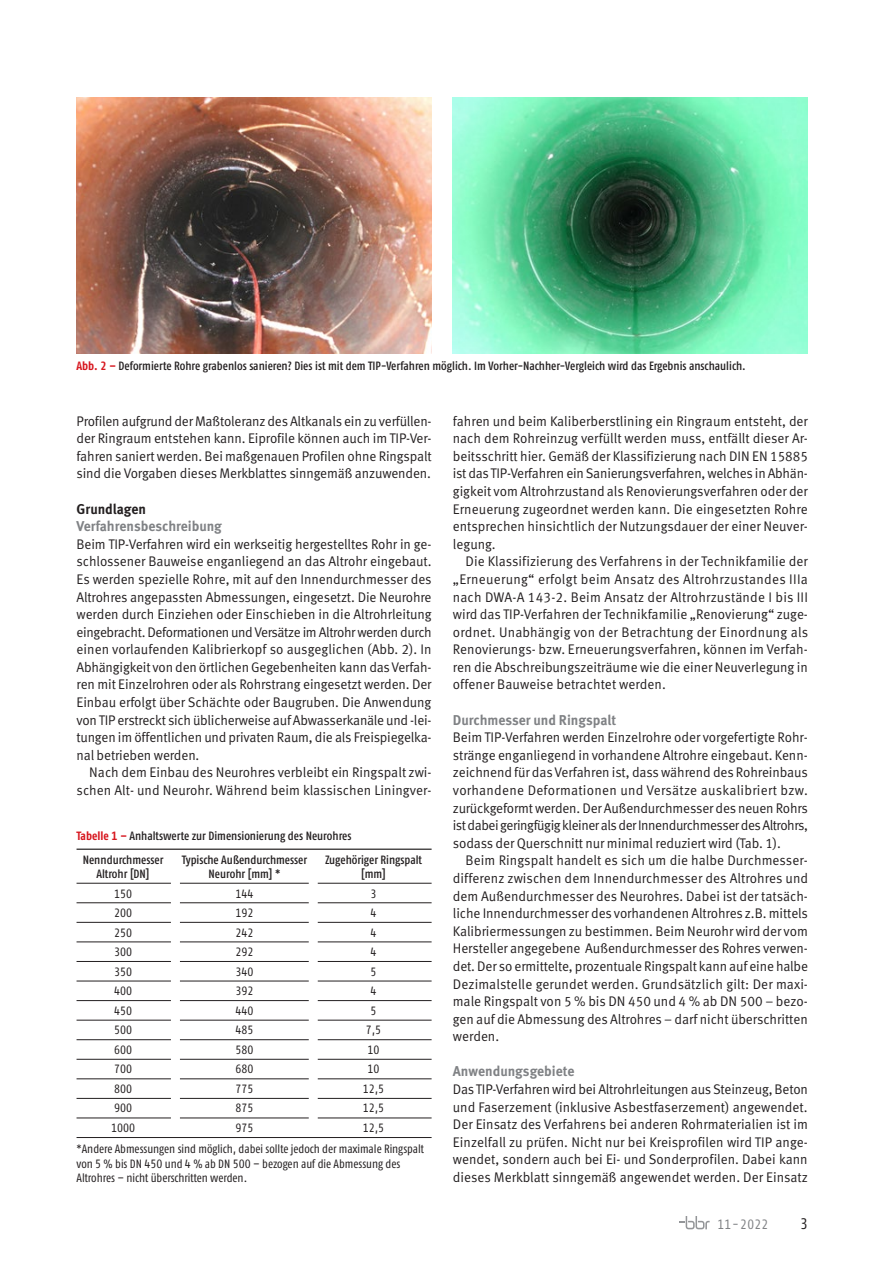
<style>
.page{position:relative;width:893px;height:1263px;background:#fff}
.page>*{position:absolute;margin:0;border:0;box-sizing:border-box;transform-origin:0 0}
.t1{font:condensed 15.3px "Fago OT";color:#231f20}
.t2{font:700 14.25px "Meta OT";color:#808285;scale:.96 1}
.t3{font:700 14.25px "Meta OT";color:#231f20;scale:.96 1}
.t4{font:13.95px/17.5px "Meta OT Norm";letter-spacing:-.005em;color:#231f20;text-align:justify;scale:.96 1}
.t5{font:condensed 13.5px "Fago OT";letter-spacing:.03em;color:#808285}
.t6{font:500 condensed 12px "Fago OT";color:#231f20}
.t7{font:condensed 12px/14.4px "Fago OT";color:#231f20}
.s1{font-weight:700;color:#d7171f}
</style>
<div class="page">
<svg style="left:679px;top:1216px;width:31px;height:13px"></svg>
<img style="left:77px;top:98px;width:355px;height:255px">
<img style="left:453px;top:98px;width:355px;height:255px">
<hr style="left:77px;top:848px;width:355px;height:2px;background:#231f20">
<hr style="left:77px;top:883px;width:355px;height:1px;background:#231f20">
<hr style="left:77px;top:902px;width:355px;height:1px;background:#231f20">
<hr style="left:77px;top:922px;width:355px;height:1px;background:#231f20">
<hr style="left:77px;top:942px;width:355px;height:1px;background:#231f20">
<hr style="left:77px;top:961px;width:355px;height:1px;background:#231f20">
<hr style="left:77px;top:981px;width:355px;height:1px;background:#231f20">
<hr style="left:77px;top:1000px;width:355px;height:1px;background:#231f20">
<hr style="left:77px;top:1020px;width:355px;height:1px;background:#231f20">
<hr style="left:77px;top:1039px;width:355px;height:1px;background:#231f20">
<hr style="left:77px;top:1059px;width:355px;height:1px;background:#231f20">
<hr style="left:77px;top:1078px;width:355px;height:1px;background:#231f20">
<hr style="left:77px;top:1098px;width:355px;height:1px;background:#231f20">
<hr style="left:77px;top:1118px;width:355px;height:1px;background:#231f20">
<hr style="left:77px;top:1137px;width:355px;height:1px;background:#231f20">
<div style="left:171px;top:856px;width:9px;height:272px;background:#fff"></div>
<div style="left:309px;top:859px;width:9px;height:272px;background:#fff"></div>
<p class="t6" style="left:77px;top:358px;width:671px"><span class="s1">Abb. 2 –</span> Deformierte Rohre grabenlos sanieren? Dies ist mit dem TIP-Verfahren möglich. Im Vorher-Nachher-Vergleich wird das Ergebnis anschaulich.</p>
<p class="t4" style="left:77px;top:412px;width:372px">Profilen aufgrund der Maßtoleranz des Altkanals ein zu verfüllen&shy;der Ringraum entstehen kann. Eiprofile können auch im TIP-Ver&shy;fahren saniert werden. Bei maßgenauen Profilen ohne Ringspalt sind die Vorgaben dieses Merkblattes sinngemäß anzuwenden.</p>
<p class="t3" style="left:77px;top:500px;width:74px">Grundlagen</p>
<p class="t2" style="left:77px;top:518px;width:153px">Verfahrensbeschreibung</p>
<p class="t4" style="left:77px;top:535px;width:372px">Beim TIP-Verfahren wird ein werkseitig hergestelltes Rohr in ge&shy;schlossener Bauweise enganliegend an das Altrohr eingebaut.<br>Es werden spezielle Rohre, mit auf den Innendurchmesser des Altrohres angepassten Abmessungen, eingesetzt. Die Neurohre werden durch Einziehen oder Einschieben in die Altrohrleitung eingebracht. Deformationen und Versätze im Altrohr werden durch einen vorlaufenden Kalibrierkopf so ausgeglichen (Abb. 2). In Abhängigkeit von den örtlichen Gegebenheiten kann das Verfah&shy;ren mit Einzelrohren oder als Rohrstrang eingesetzt werden. Der Einbau erfolgt über Schächte oder Baugruben. Die Anwendung von TIP erstreckt sich üblicherweise auf Abwasserkanäle und -lei&shy;tungen im öffentlichen und privaten Raum, die als Freispiegelka&shy;nal betrieben werden.</p>
<p class="t4" style="left:77px;top:764px;width:371px;text-align:right">Nach dem Einbau des Neurohres verbleibt ein Ringspalt zwi&shy;schen Alt- und Neurohr. Während beim klassischen Liningver-</p>
<p class="t6" style="left:77px;top:829px;width:276px"><span class="s1">Tabelle 1 –</span> Anhaltswerte zur Dimensionierung des Neurohres</p>
<p class="t6" style="left:83px;top:852px;width:82px">Nenndurchmesser</p>
<p class="t6" style="left:182px;top:852px;width:127px">Typische Außendurchmesser</p>
<p class="t6" style="left:325px;top:852px;width:99px">Zugehöriger Ringspalt</p>
<p class="t6" style="left:96px;top:866px;width:55px">Altrohr [DN]</p>
<p class="t6" style="left:209px;top:866px;width:73px">Neurohr [mm] *</p>
<p class="t6" style="left:361px;top:866px;width:26px">[mm]</p>
<p class="t7" style="left:114px;top:886px;width:19px">150</p>
<p class="t7" style="left:236px;top:886px;width:19px">144</p>
<p class="t7" style="left:371px;top:886px;width:7px">3</p>
<p class="t7" style="left:114px;top:905px;width:19px">200</p>
<p class="t7" style="left:236px;top:905px;width:19px">192</p>
<p class="t7" style="left:371px;top:905px;width:7px">4</p>
<p class="t7" style="left:114px;top:925px;width:19px">250</p>
<p class="t7" style="left:236px;top:925px;width:19px">242</p>
<p class="t7" style="left:371px;top:925px;width:7px">4</p>
<p class="t7" style="left:114px;top:944px;width:19px">300</p>
<p class="t7" style="left:236px;top:944px;width:19px">292</p>
<p class="t7" style="left:371px;top:944px;width:7px">4</p>
<p class="t7" style="left:114px;top:964px;width:19px">350</p>
<p class="t7" style="left:236px;top:964px;width:19px">340</p>
<p class="t7" style="left:371px;top:964px;width:7px">5</p>
<p class="t7" style="left:114px;top:983px;width:19px">400</p>
<p class="t7" style="left:236px;top:983px;width:19px">392</p>
<p class="t7" style="left:371px;top:983px;width:7px">4</p>
<p class="t7" style="left:114px;top:1003px;width:19px">450</p>
<p class="t7" style="left:236px;top:1003px;width:19px">440</p>
<p class="t7" style="left:371px;top:1003px;width:7px">5</p>
<p class="t7" style="left:114px;top:1022px;width:19px">500</p>
<p class="t7" style="left:236px;top:1022px;width:19px">485</p>
<p class="t7" style="left:366px;top:1022px;width:17px">7,5</p>
<p class="t7" style="left:114px;top:1042px;width:19px">600</p>
<p class="t7" style="left:236px;top:1042px;width:19px">580</p>
<p class="t7" style="left:368px;top:1042px;width:13px">10</p>
<p class="t7" style="left:114px;top:1061px;width:19px">700</p>
<p class="t7" style="left:236px;top:1061px;width:19px">680</p>
<p class="t7" style="left:368px;top:1061px;width:13px">10</p>
<p class="t7" style="left:114px;top:1081px;width:19px">800</p>
<p class="t7" style="left:236px;top:1081px;width:19px">775</p>
<p class="t7" style="left:363px;top:1081px;width:23px">12,5</p>
<p class="t7" style="left:114px;top:1100px;width:19px">900</p>
<p class="t7" style="left:236px;top:1100px;width:19px">875</p>
<p class="t7" style="left:363px;top:1100px;width:23px">12,5</p>
<p class="t7" style="left:111px;top:1120px;width:25px">1000</p>
<p class="t7" style="left:236px;top:1120px;width:19px">975</p>
<p class="t7" style="left:363px;top:1120px;width:23px">12,5</p>
<p class="t7" style="left:77px;top:1142px;width:349px">*Andere Abmessungen sind möglich, dabei sollte jedoch der maximale Ringspalt von 5 % bis DN 450 und 4 % ab DN 500 – bezogen auf die Abmessung des<br>Altrohres – nicht überschritten werden.</p>
<p class="t4" style="left:453px;top:412px;width:371px">fahren und beim Kaliberberstlining ein Ringraum entsteht, der nach dem Rohreinzug verfüllt werden muss, entfällt dieser Ar&shy;beitsschritt hier. Gemäß der Klassifizierung nach DIN EN 15885 ist das TIP-Verfahren ein Sanierungsverfahren, welches in Abhän&shy;gigkeit vom Altrohrzustand als Renovierungsverfahren oder der Erneuerung zugeordnet werden kann. Die eingesetzten Rohre entsprechen hinsichtlich der Nutzungsdauer der einer Neuver&shy;legung.</p>
<p class="t4" style="left:453px;top:553px;width:372px;text-indent:13px">Die Klassifizierung des Verfahrens in der Technikfamilie der „Erneuerung“ erfolgt beim Ansatz des Altrohrzustandes IIIa nach DWA--A 143-2. Beim Ansatz der Altrohrzustände I bis III wird das TIP-Verfahren der Technikfamilie „Renovierung“ zuge&shy;ordnet. Unabhängig von der Betrachtung der Einordnung als Renovierungs- bzw. Erneuerungsverfahren, können im Verfah&shy;ren die Abschreibungszeiträume wie die einer Neuverlegung in offener Bauweise betrachtet werden.</p>
<p class="t2" style="left:453px;top:711px;width:172px">Durchmesser und Ringspalt</p>
<p class="t4" style="left:453px;top:729px;width:372px">Beim TIP-Verfahren werden Einzelrohre oder vorgefertigte Rohr&shy;stränge enganliegend in vorhandene Altrohre eingebaut. Kenn&shy;zeichnend für das Verfahren ist, dass während des Rohreinbaus vorhandene Deformationen und Versätze auskalibriert bzw. zurückgeformt werden. Der Außendurchmesser des neuen Rohrs ist dabei geringfügig kleiner als der Innendurchmesser des Altrohrs, sodass der Querschnitt nur minimal reduziert wird (Tab. 1).</p>
<p class="t4" style="left:453px;top:852px;width:372px;text-indent:13px">Beim Ringspalt handelt es sich um die halbe Durchmesser&shy;differenz zwischen dem Innendurchmesser des Altrohres und dem Außendurchmesser des Neurohres. Dabei ist der tatsäch&shy;liche Innendurchmesser des vorhandenen Altrohres z.B. mittels Kalibriermessungen zu bestimmen. Beim Neurohr wird der vom Hersteller angegebene Außendurchmesser des Rohres verwen&shy;det. Der so ermittelte, prozentuale Ringspalt kann auf eine halbe Dezimalstelle gerundet werden. Grundsätzlich gilt: Der maxi&shy;male Ringspalt von 5 % bis DN 450 und 4 % ab DN 500 – bezo&shy;gen auf die Abmessung des Altrohres – darf nicht überschritten werden.</p>
<p class="t2" style="left:453px;top:1063px;width:128px">Anwendungsgebiete</p>
<p class="t4" style="left:453px;top:1081px;width:371px">Das TIP-Verfahren wird bei Altrohrleitungen aus Steinzeug, Beton und Faserzement (inklusive Asbestfaserzement) angewendet.<br>Der Einsatz des Verfahrens bei anderen Rohrmaterialien ist im Einzelfall zu prüfen. Nicht nur bei Kreisprofilen wird TIP ange&shy;wendet, sondern auch bei Ei- und Sonderprofilen. Dabei kann dieses Merkblatt sinngemäß angewendet werden. Der Einsatz</p>
<p class="t5" style="left:717px;top:1216px;width:53px">11-2022</p>
<p class="t1" style="left:800px;top:1215px;width:9px">3</p>
</div>
